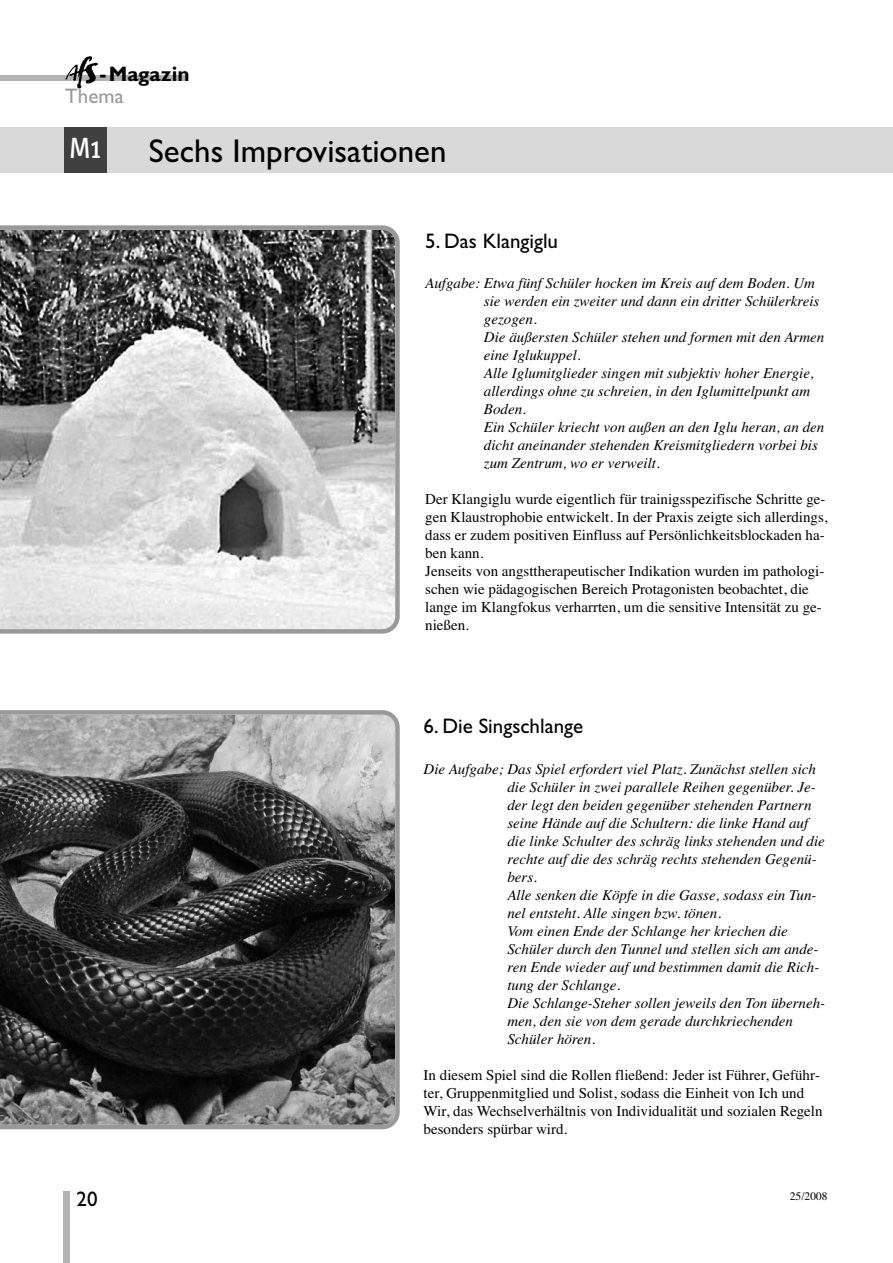
<style>
.page{position:relative;width:893px;height:1263px;background:#fff}
.page>*{position:absolute;margin:0;border:0;box-sizing:border-box;transform-origin:0 0}
.t1{font:33px "Gill Sans TT";color:#000}
.t2{font:30px "Info Text";color:#fff}
.t3{font:21px "Gill Sans";color:#000}
.t4{font:700 21px "Gill Sans";color:#000}
.t5{font:21px "Gill Sans";color:#999}
.t6{font:italic 15px/18px "Times";color:#000}
.t7{font:15px/18px "Times";color:#000}
.t8{font:11.55px "Times";color:#000}
</style>
<div class="page">
<div style="left:0;top:75px;width:186px;height:6px;background:#b3b3b3"></div>
<img style="left:65px;top:56px;width:33px;height:32px">
<div style="left:64px;top:1191px;width:6px;height:72px;background:#b3b3b3"></div>
<div style="left:0;top:128px;width:893px;height:45px;background:#d9d9d9"></div>
<div style="left:64px;top:128px;width:43px;height:45px;background:#404040"></div>
<svg style="left:0;top:225px;width:400px;height:409px;background:#9d9d9d"></svg>
<svg style="left:0;top:710px;width:400px;height:419px;background:#535353"></svg>
<h3 class="t4" style="left:99px;top:66px;width:92px">-Magazin</h3>
<h3 class="t5" style="left:65px;top:88px;width:60px">Thema</h3>
<h2 class="t2" style="left:69px;top:137px;width:33px">M1</h2>
<h1 class="t1" style="left:149px;top:131px;width:299px">Sechs Improvisationen</h1>
<h3 class="t3" style="left:425px;top:233px;width:134px">5. Das Klangiglu</h3>
<p class="t6" style="left:484px;top:274px;width:342px;text-indent:-59px">Aufgabe: Etwa fünf Schüler hocken im Kreis auf dem Boden. Um sie werden ein zweiter und dann ein dritter Schülerkreis gezogen.<br>Die äußersten Schüler stehen und formen mit den Armen eine Iglukuppel.<br>Alle Iglumitglieder singen mit subjektiv hoher Energie, allerdings ohne zu schreien, in den Iglumittelpunkt am Boden.<br>Ein Schüler kriecht von außen an den Iglu heran, an den dicht aneinander stehenden Kreismitgliedern vorbei bis zum Zentrum, wo er verweilt.</p>
<p class="t7" style="left:425px;top:490px;width:404px">Der Klangiglu wurde eigentlich für trainigsspezifische Schritte ge&shy;gen Klaustrophobie entwickelt. In der Praxis zeigte sich allerdings, dass er zudem positiven Einfluss auf Persönlichkeitsblockaden ha&shy;ben kann.<br>Jenseits von angsttherapeutischer Indikation wurden im pathologi&shy;schen wie pädagogischen Bereich Protagonisten beobachtet, die lange im Klangfokus verharrten, um die sensitive Intensität zu ge&shy;nießen.</p>
<h3 class="t3" style="left:424px;top:718px;width:161px">6. Die Singschlange</h3>
<p class="t6" style="left:507px;top:760px;width:319px;text-indent:-84px">Die Aufgabe; Das Spiel erfordert viel Platz. Zunächst stellen sich die Schüler in zwei parallele Reihen gegenüber. Je&shy;der legt den beiden gegenüber stehenden Partnern seine Hände auf die Schultern: die linke Hand auf die linke Schulter des schräg links stehenden und die rechte auf die des schräg rechts stehenden Gegenü&shy;bers.<br>Alle senken die Köpfe in die Gasse, sodass ein Tun&shy;nel entsteht. Alle singen bzw. tönen.<br>Vom einen Ende der Schlange her kriechen die Schüler durch den Tunnel und stellen sich am ande&shy;ren Ende wieder auf und bestimmen damit die Rich&shy;tung der Schlange.<br>Die Schlange-Steher sollen jeweils den Ton überneh&shy;men, den sie von dem gerade durchkriechenden Schüler hören.</p>
<p class="t7" style="left:424px;top:1066px;width:400px">In diesem Spiel sind die Rollen fließend: Jeder ist Führer, Geführ&shy;ter, Gruppenmitglied und Solist, sodass die Einheit von Ich und Wir, das Wechselverhältnis von Individualität und sozialen Regeln besonders spürbar wird.</p>
<h3 class="t3" style="left:77px;top:1191px;width:23px">20</h3>
<p class="t8" style="left:790px;top:1189px;width:39px">25/2008</p>
</div>
